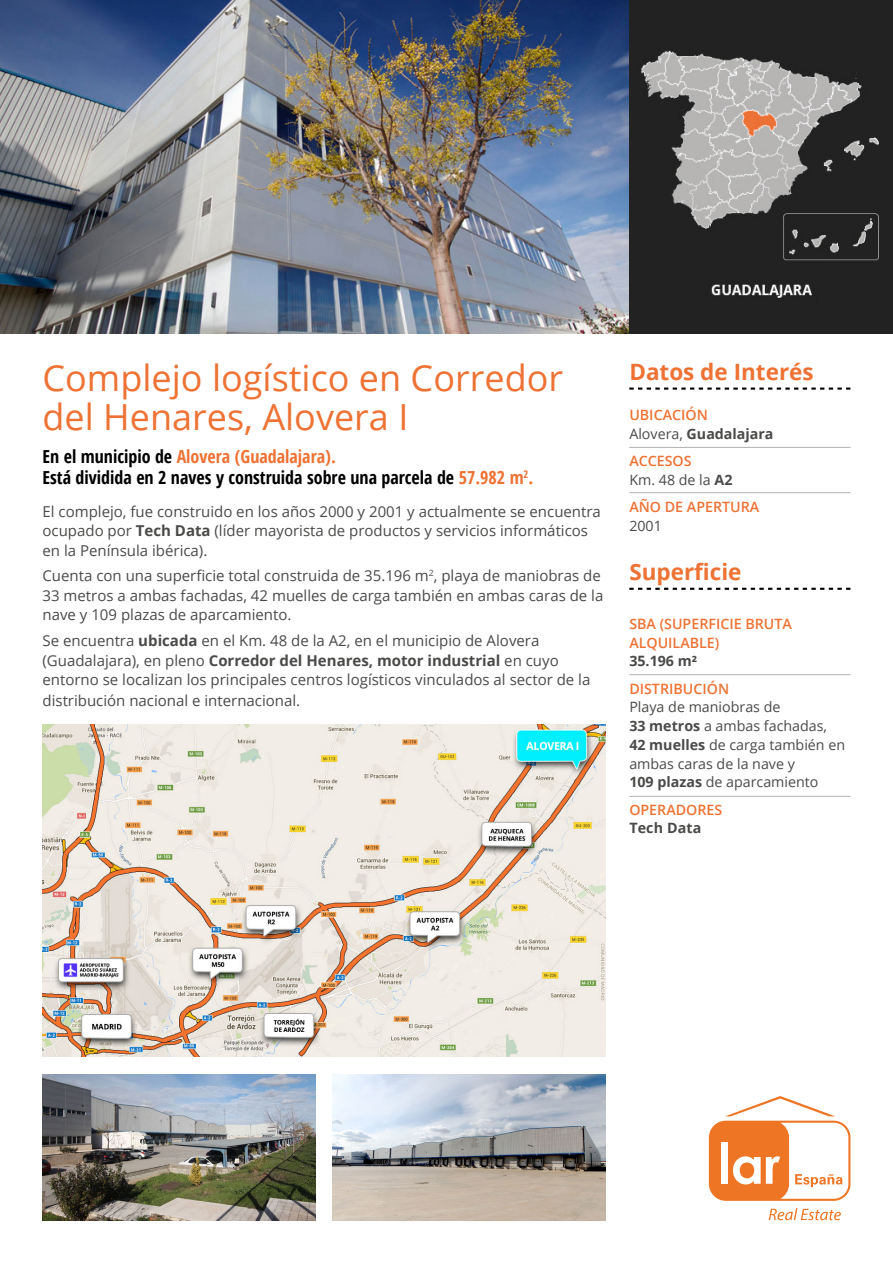
<style>
.page{position:relative;width:893px;height:1263px;background:#fff}
.page>*{position:absolute;margin:0;border:0;box-sizing:border-box;transform-origin:0 0}
.t1{font:36px/39px "Open Sans";color:#ee7234}
.párrafo{font:700 22.5px "Open Sans";color:#ee7234}
.párrafo_sidebar{font:700 22.5px "Open Sans";color:#ee7234}
.t2{font:700 condensed 18px/21px "Open Sans";color:#000}
.párrafo-2{font:15px/19.5px "Open Sans";color:#4a4a49}
.párrafo_sidebar-2{font:14.25px/18.8px "Open Sans";color:#4a4a49}
.párrafo_sidebar-3{font:600 14.25px/18.8px "Open Sans";color:#ee7234}
.párrafo_sidebar-4{font:700 14.25px/18.8px "Open Sans";color:#4a4a49}
.s1{color:#ee7234}
.s2{font-weight:700}
.s3{font-weight:600;color:#ee7234}
.s4{font-weight:400}
.s5{font-weight:400;color:#4a4a49}
.s6{font-weight:700;color:#4a4a49}
</style>
<div class="page">
<svg style="left:769px;top:1208px;width:72px;height:12px"></svg>
<svg style="left:709px;top:1096px;width:141px;height:105px"></svg>
<img style="left:0;top:0;width:629px;height:334px">
<img style="left:43px;top:724px;width:563px;height:332px">
<img style="left:43px;top:1074px;width:273px;height:146px">
<img style="left:333px;top:1074px;width:273px;height:146px">
<hr style="left:629px;top:447px;width:221px;height:1px;background:#b3b2b2">
<hr style="left:629px;top:492px;width:221px;height:1px;background:#b3b2b2">
<hr style="left:629px;top:796px;width:221px;height:1px;background:#b3b2b2">
<hr style="left:629px;top:674px;width:221px;height:1px;background:#b3b2b2">
<svg style="left:629px;top:588px;width:221px;height:2px"></svg>
<svg style="left:629px;top:387px;width:221px;height:3px"></svg>
<div style="left:629px;top:0;width:264px;height:334px;background:#222"></div>
<img style="left:641px;top:50px;width:238px;height:248px">
<p class="t1" style="left:43px;top:357px;width:522px">Complejo logístico en Corredor del Henares, Alovera I</p>
<p class="t2" style="left:43px;top:446px;width:492px">En el municipio de <span class="s1">Alovera (Guadalajara).<br></span>Está dividida en 2 naves y construida sobre una parcela de <span class="s1">57.982 m</span><sup>2</sup><span class="s1">.</span></p>
<p class="párrafo-2" style="left:43px;top:501px;width:560px">El complejo, fue construido en los años 2000 y 2001 y actualmente se encuentra ocupado por <span class="s2">Tech Data</span> (líder mayorista de productos y servicios informáticos en la Península ibérica).</p>
<p class="párrafo-2" style="left:43px;top:566px;width:562px">Cuenta con una superficie total construida de 35.196 m<sup>2</sup>, playa de maniobras de<br>33 metros a ambas fachadas, 42 muelles de carga también en ambas caras de la nave y 109 plazas de aparcamiento.</p>
<p class="párrafo-2" style="left:43px;top:631px;width:549px">Se encuentra <span class="s2">ubicada</span> en el Km. 48 de la A2, en el municipio de Alovera (Guadalajara), en pleno <span class="s2">Corredor del Henares, motor industrial</span> en cuyo entorno se localizan los principales centros logísticos vinculados al sector de la</p>
<p class="párrafo-2" style="left:43px;top:691px;width:259px">distribución nacional e internacional.</p>
<p class="párrafo" style="left:629px;top:356px;width:186px">Datos de Interés</p>
<p class="párrafo_sidebar-4" style="left:629px;top:405px;width:146px"><span class="s3">UBICACIÓN<br></span><span class="s4">Alovera,</span> Guadalajara</p>
<p class="párrafo_sidebar-2" style="left:629px;top:451px;width:105px"><span class="s3">ACCESOS<br></span>Km. 48 de la <span class="s2">A2</span></p>
<p class="párrafo_sidebar-3" style="left:629px;top:497px;width:132px">AÑO DE APERTURA<br><span class="s5">2001</span></p>
<p class="párrafo_sidebar" style="left:629px;top:556px;width:114px">Superficie</p>
<p class="párrafo_sidebar-3" style="left:629px;top:614px;width:164px">SBA (SUPERFICIE BRUTA<br>ALQUILABLE)<br><span class="s6">35.196 m²</span></p>
<p class="párrafo_sidebar-2" style="left:629px;top:679px;width:217px"><span class="s3">DISTRIBUCIÓN<br></span>Playa de maniobras de<br><span class="s2">33 metros</span> a ambas fachadas,<br><span class="s2">42 muelles</span> de carga también en ambas caras de la nave y<br><span class="s2">109 plazas</span> de aparcamiento</p>
<p class="párrafo_sidebar-3" style="left:629px;top:800px;width:95px">OPERADORES<br><span class="s6">Tech Data</span></p>
</div>
